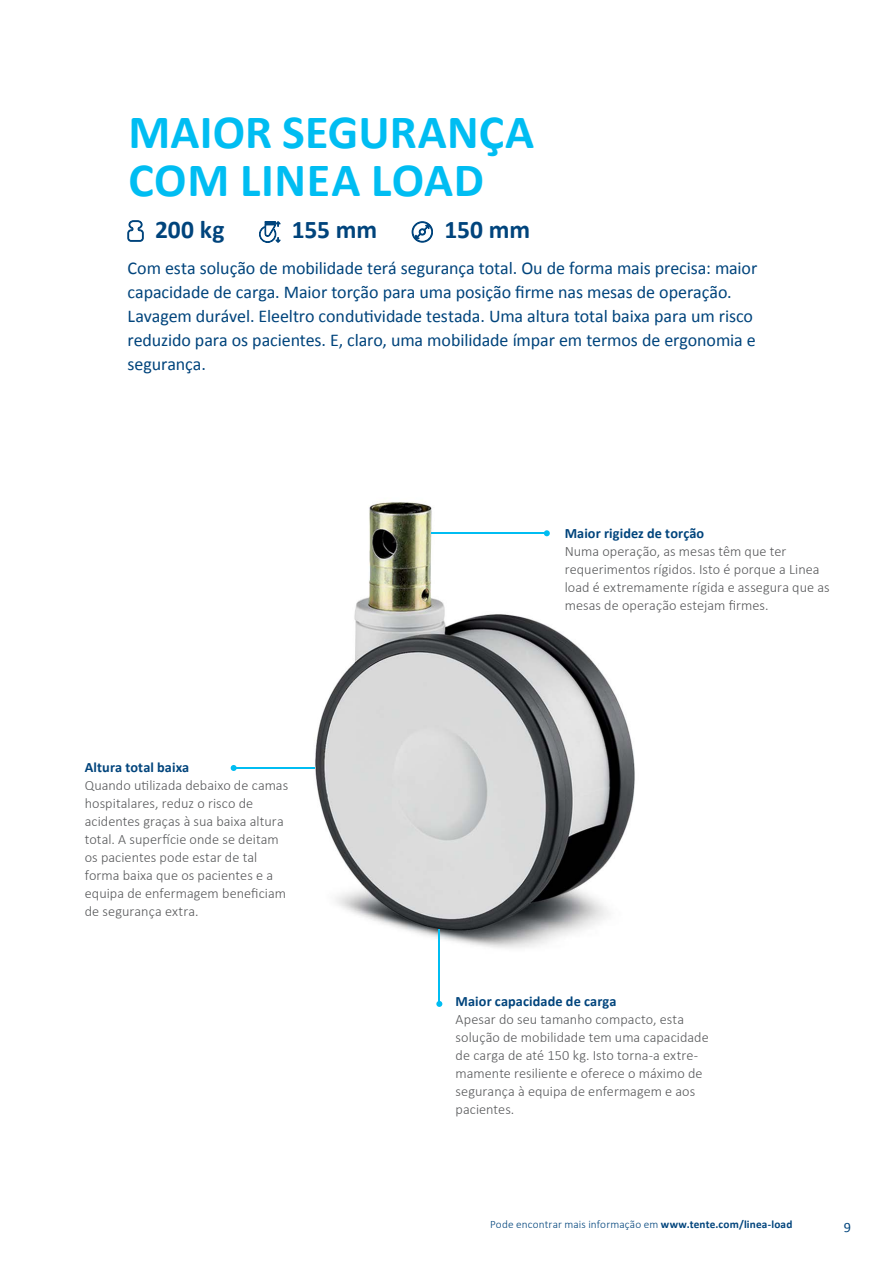
<style>
.page{position:relative;width:893px;height:1263px;background:#fff}
.page>*{position:absolute;margin:0;border:0;box-sizing:border-box;transform-origin:0 0}
.t1{font:700 48px/48px "Calibri";letter-spacing:.005em;color:#00bdf2}
.t2{font:700 25.5px "Calibri";letter-spacing:-.005em;color:#00447c}
.t3{font:18px/24px "Calibri";letter-spacing:-.005em;color:#00447c}
.t4{font:300 14.25px/18px "Calibri";letter-spacing:.005em;color:#58595b}
.t5{font:700 14.25px "Calibri";letter-spacing:.01em;color:#00447c}
.t6{font:14.25px "Calibri";color:#00447c}
.t7{font:300 11.25px "Calibri";letter-spacing:.01em;color:#00447c}
.s1{font-weight:700}
</style>
<div class="page">
<img style="left:315px;top:502px;width:320px;height:463px">
<svg style="left:128px;top:220px;width:16px;height:22px"></svg>
<svg style="left:259px;top:221px;width:21px;height:22px"></svg>
<svg style="left:412px;top:221px;width:21px;height:22px"></svg>
<hr style="left:432px;top:532px;width:115px;height:2px;background:#00bdf2">
<svg style="left:544px;top:530px;width:6px;height:6px"></svg>
<hr style="left:234px;top:767px;width:81px;height:2px;background:#00bdf2">
<svg style="left:231px;top:765px;width:6px;height:6px"></svg>
<hr style="left:439px;top:929px;width:1px;height:75px;background:#00bdf2">
<svg style="left:436px;top:1001px;width:6px;height:6px"></svg>
<h1 class="t1" style="left:128px;top:108px;width:407px">MAIOR SEGURANÇA<br>COM LINEA LOAD</h1>
<h2 class="t2" style="left:155px;top:214px;width:71px">200 kg</h2>
<h2 class="t2" style="left:292px;top:214px;width:87px">155 mm</h2>
<h2 class="t2" style="left:444px;top:214px;width:87px">150 mm</h2>
<p class="t3" style="left:128px;top:256px;width:631px">Com esta solução de mobilidade terá segurança total. Ou de forma mais precisa: maior capacidade de carga. Maior torção para uma posição firme nas mesas de operação.<br>Lavagem durável. Eleeltro condutividade testada. Uma altura total baixa para um risco reduzido para os pacientes. E, claro, uma mobilidade ímpar em termos de ergonomia e segurança.</p>
<p class="t5" style="left:85px;top:758px;width:106px">Altura total baixa</p>
<p class="t4" style="left:85px;top:776px;width:205px">Quando utilizada debaixo de camas hospitalares, reduz o risco de acidentes graças à sua baixa altura total. A superfície onde se deitam os pacientes pode estar de tal forma baixa que os pacientes e a equipa de enfermagem beneficiam de segurança extra.</p>
<p class="t5" style="left:565px;top:524px;width:141px">Maior rigidez de torção</p>
<p class="t4" style="left:565px;top:542px;width:266px">Numa operação, as mesas têm que ter requerimentos rígidos. Isto é porque a Linea load é extremamente rígida e assegura que as mesas de operação estejam firmes.</p>
<p class="t5" style="left:456px;top:992px;width:162px">Maior capacidade de carga</p>
<p class="t4" style="left:456px;top:1010px;width:255px">Apesar do seu tamanho compacto, esta solução de mobilidade tem uma capacidade de carga de até 150 kg. Isto torna-a extre&shy;mamente resiliente e oferece o máximo de segurança à equipa de enfermagem e aos pacientes.</p>
<p class="t7" style="left:490px;top:1218px;width:304px">Pode encontrar mais informação em <span class="s1">www.tente.com/linea-load</span></p>
<p class="t6" style="left:844px;top:1218px;width:9px">9</p>
</div>
